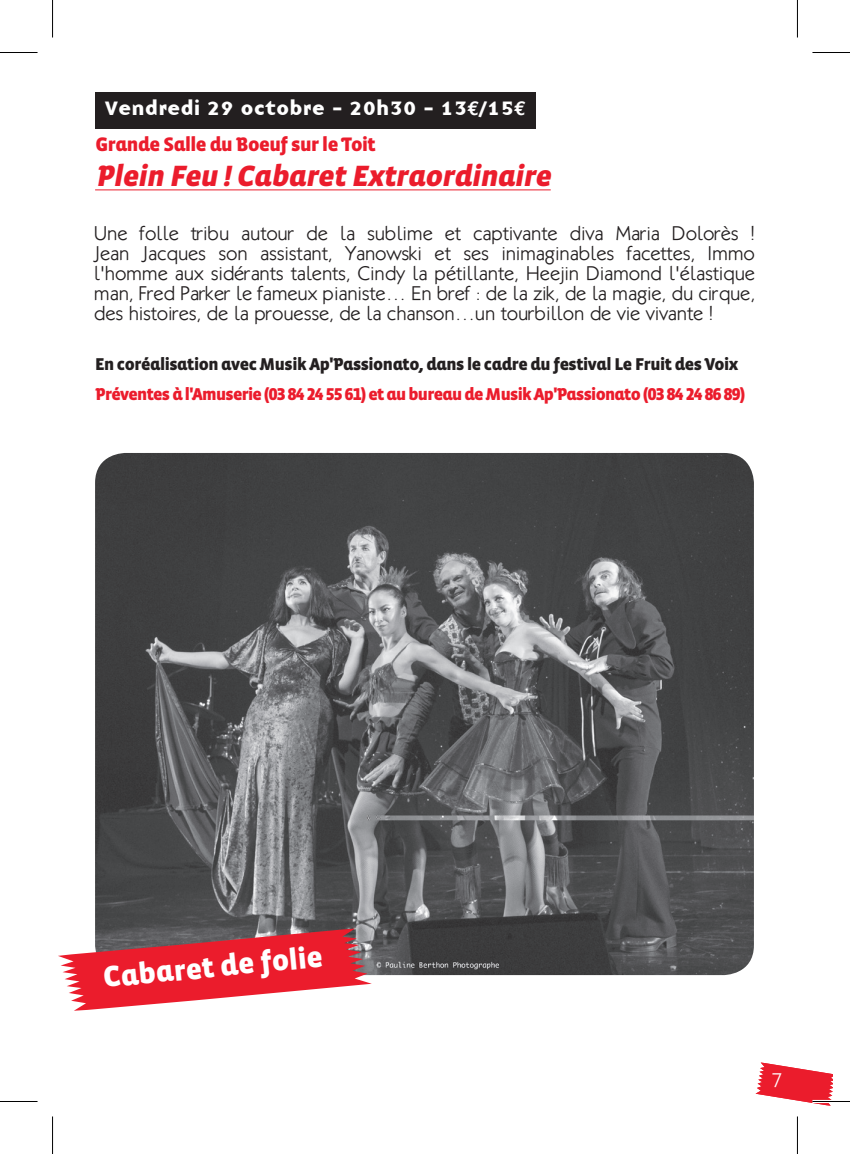
<style>
.page{position:relative;width:850px;height:1154px;background:#fff}
.page>*{position:absolute;margin:0;border:0;box-sizing:border-box;transform-origin:0 0}
.t1{font:italic 900 30px "Vista Sans Alt";color:#eb1c2c}
.t2{font:900 30px "Vista Sans Alt";color:#fff}
.t3{font:300 20px/20px "Klill";letter-spacing:-.01em;color:#231f20;text-align:justify}
.t4{font:700 20px "Base Nine";color:#fff}
.t5{font:900 20px "Vista Sans Alt";letter-spacing:-.025em;color:#eb1c2c}
.t6{font:300 20px "Klill";color:#fff}
.t7{font:900 17.5px "Vista Sans Alt";letter-spacing:-.04em;color:#eb1c2c}
.t8{font:900 17.5px "Vista Sans Alt";letter-spacing:-.025em;color:#231f20}
.s1{font-family:"Euro Mono"}
.s2{font-family:"Vista Sans Alt";font-weight:900}
</style>
<div class="page">
<hr style="left:95px;top:189px;width:455px;height:1px;background:#eb1c2c">
<div style="left:96px;top:92px;width:439px;height:37px;background:#231f20"></div>
<img style="left:95px;top:453px;width:658px;height:522px">
<svg style="left:58px;top:928px;width:313px;height:83px"></svg>
<svg style="left:755px;top:1062px;width:77px;height:44px"></svg>
<hr style="left:812px;top:1100px;width:37px;height:3px;background:#fff">
<hr style="left:0;top:52px;width:38px;height:1px;background:#000">
<hr style="left:812px;top:52px;width:37px;height:1px;background:#000">
<hr style="left:0;top:1101px;width:38px;height:1px;background:#000">
<hr style="left:812px;top:1101px;width:37px;height:1px;background:#000">
<hr style="left:52px;top:0;width:1px;height:38px;background:#000">
<hr style="left:52px;top:1116px;width:1px;height:38px;background:#000">
<hr style="left:796px;top:0;width:1px;height:38px;background:#000">
<hr style="left:796px;top:1116px;width:1px;height:38px;background:#000">
<p class="t4" style="left:105px;top:92px;width:422px">Vendredi 29 octobre - 20h30 - 13<span class="s1">o</span><span class="s2">/</span>15<span class="s1">o</span></p>
<p class="t5" style="left:96px;top:134px;width:281px">Grande Salle du Boeuf sur le Toit</p>
<h1 class="t1" style="left:95px;top:160px;width:462px">Plein Feu !Cabaret Extraordinaire</h1>
<p class="t3" style="left:94px;top:223px;width:662px">Une folle tribu autour de la sublime et captivante diva Maria Dolorès !<br>Jean Jacques son assistant, Yanowski et ses inimaginables facettes, Immo l'homme aux sidérants talents, Cindy la pétillante, Heejin Diamond l'élastique man, Fred Parker le fameux pianiste… En bref : de la zik, de la magie, du cirque, des histoires, de la prouesse, de la chanson…un tourbillon de vie vivante !</p>
<p class="t8" style="left:95px;top:355px;width:644px">En coréalisation avec Musik Ap'Passionato, dans le cadre du festival Le Fruit des Voix</p>
<p class="t7" style="left:95px;top:385px;width:651px">Préventes à l'Amuserie (03 84 24 55 61) et au bureau de Musik Ap'Passionato (03 84 24 86 89)</p>
<h1 class="t2" style="left:102px;top:961px;width:222px;rotate:-5deg">Cabaret de folie</h1>
<p class="t6" style="left:771px;top:1069px;width:12px">7</p>
</div>
